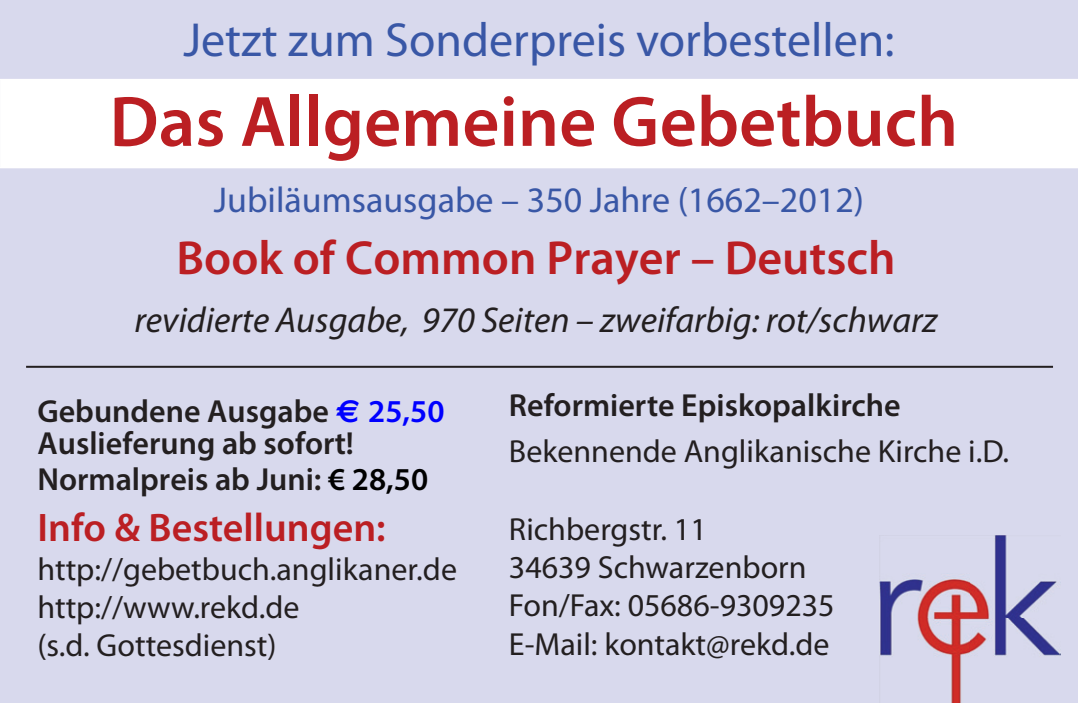
<style>
.page{position:relative;width:1078px;height:703px;background:#fff}
.page>*{position:absolute;margin:0;border:0;box-sizing:border-box;transform-origin:0 0}
.t1{font:600 72px "Myriad Pro";color:#bb1f23}
.t2{font:48px "Myriad Pro";color:#3957a6}
.t3{font:600 48px "Myriad Pro";color:#bb1f23}
.t4{font:600 40px "Myriad Pro";color:#bb1f23}
.t5{font:italic 36px "Myriad Pro";color:#231f20}
.t6{font:36px "Myriad Pro";color:#3957a6}
.t7{font:32px/38.4px "Myriad Pro";color:#231f20}
.t8{font:600 32px/31.6px "Myriad Pro";color:#231f20}
.s1{font-family:"Euro Sans";font-weight:700;color:#00f}
.s2{color:#00f}
.s3{color:#000}
</style>
<div class="page">
<div style="left:0;top:0;width:1077px;height:703px;background:#d8d9ed"></div>
<div style="left:1px;top:79px;width:1076px;height:89px;background:#fff"></div>
<hr style="left:26px;top:366px;width:1026px;height:2px;background:#231f20">
<img style="left:879px;top:535px;width:181px;height:168px">
<h2 class="t2" style="left:183px;top:11px;width:712px">Jetzt zum Sonderpreis vorbestellen:</h2>
<h1 class="t1" style="left:109px;top:76px;width:850px">Das Allgemeine Gebetbuch</h1>
<p class="t6" style="left:214px;top:178px;width:651px">Jubiläumsausgabe – 350 Jahre (1662–2012)</p>
<h2 class="t3" style="left:176px;top:228px;width:720px">Book of Common Prayer – Deutsch</h2>
<p class="t5" style="left:134px;top:298px;width:804px">revidierte Ausgabe, 970 Seiten – zweifarbig: rot/schwarz</p>
<p class="t8" style="left:37px;top:395px;width:408px">Gebundene Ausgabe <span class="s1">€</span> <span class="s2">25,50<br></span>Auslieferung ab sofort!</p>
<p class="t8" style="left:37px;top:462px;width:392px">Normalpreis ab Juni: <span class="s3">€ 28,50</span></p>
<p class="t4" style="left:37px;top:502px;width:350px">Info &amp; Bestellungen:</p>
<p class="t7" style="left:37px;top:549px;width:421px">http://gebetbuch.anglikaner.de http://www.rekd.de<br>(s.d. Gottesdienst)</p>
<p class="t8" style="left:509px;top:389px;width:393px">Reformierte Episkopalkirche</p>
<p class="t7" style="left:509px;top:431px;width:501px">Bekennende Anglikanische Kirche i.D.</p>
<p class="t7" style="left:509px;top:509px;width:327px">Richbergstr. 11<br>34639 Schwarzenborn<br>Fon/Fax: 05686-9309235<br>E-Mail: kontakt@rekd.de</p>
</div>
